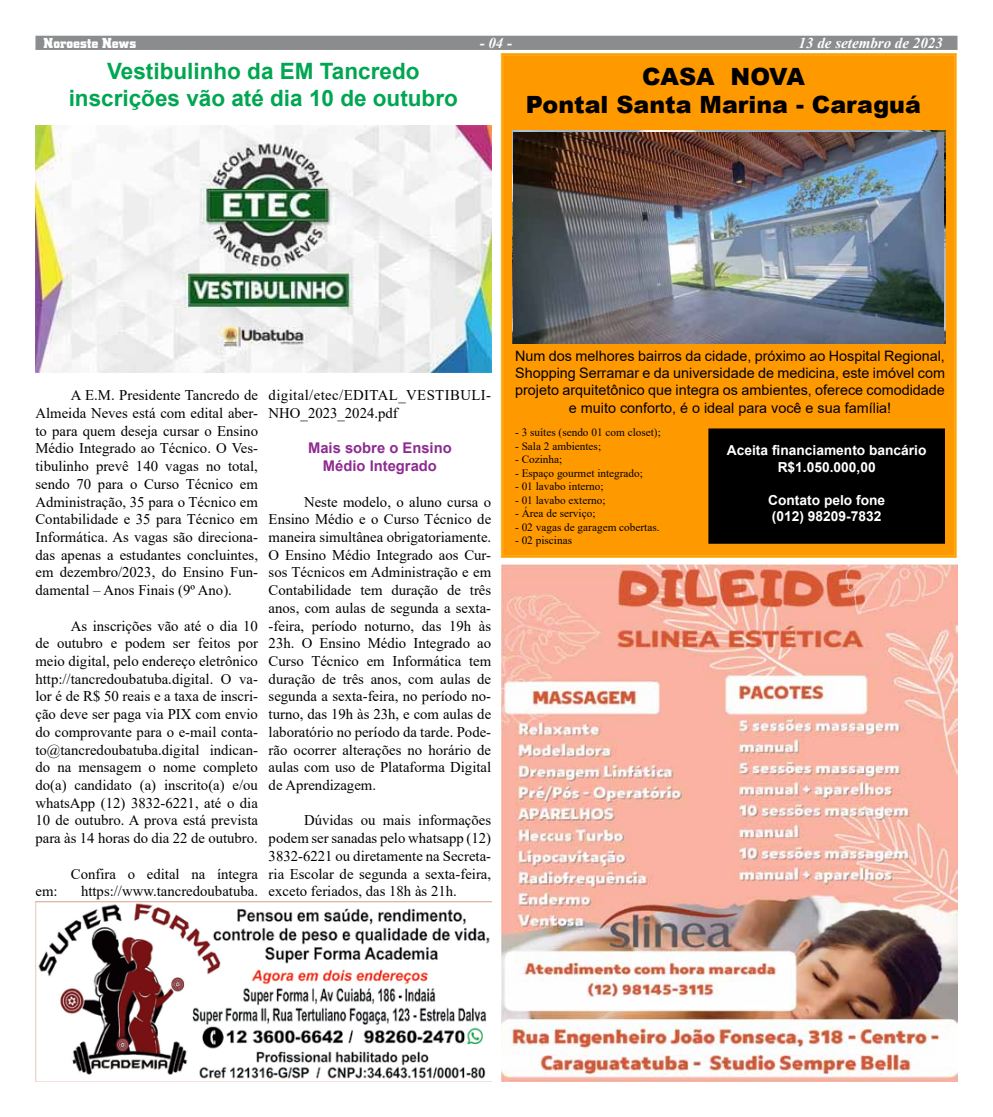
<style>
.page{position:relative;width:993px;height:1117px;background:#fff}
.page>*{position:absolute;margin:0;border:0;box-sizing:border-box;transform-origin:0 0}
.t1{font:900 23.75px/28.5px "Arial";color:#000;text-align:center}
.t2{font:700 22.5px/27px "Arial";color:#00a651;text-align:center}
.t3{font:italic 700 15px "Times New Roman";color:#fff}
.t4{font:700 15px "City D";letter-spacing:.005em;color:#fff}
.t5{font:14.75px/17.8px "Times New Roman";color:#000;text-align:justify}
.t6{font:14.75px/17.8px "Times New Roman";letter-spacing:.03em;color:#000}
.t7{font:700 14.75px/17.8px "Arial";color:#8e2c91;text-align:center}
.t8{font:14.38px/17.2px "Arial";color:#000;text-align:center}
.t9{font:700 13.75px/16.5px "Arial";color:#fff;text-align:center}
.t10{font:11.25px "Times New Roman";color:#000}
</style>
<div class="page">
<div style="left:35px;top:36px;width:922px;height:14px;background:#8a8c8e"></div>
<img style="left:501px;top:564px;width:456px;height:517px">
<div style="left:500px;top:53px;width:456px;height:505px;background:#f90"></div>
<div style="left:709px;top:429px;width:234px;height:113px;background:#000"></div>
<div style="left:708px;top:428px;width:236px;height:115px;border:2px solid #000"></div>
<img style="left:513px;top:132px;width:430px;height:211px">
<img style="left:35px;top:901px;width:456px;height:180px">
<img style="left:35px;top:125px;width:456px;height:247px">
<p class="t4" style="left:44px;top:34px;width:94px">Noroeste News</p>
<p class="t3" style="left:479px;top:32px;width:34px">- 04 -</p>
<p class="t3" style="left:798px;top:32px;width:146px">13 de setembro de 2023</p>
<h1 class="t1" style="left:525px;top:61px;width:396px">CASA NOVA<br>Pontal Santa Marina - Caraguá</h1>
<h2 class="t2" style="left:69px;top:57px;width:390px">Vestibulinho da EM Tancredo inscrições vão até dia 10 de outubro</h2>
<p class="t5" style="left:35px;top:386px;width:224px;text-indent:35px">A E.M. Presidente Tancredo de Almeida Neves está com edital aber&shy;to para quem deseja cursar o Ensino Médio Integrado ao Técnico. O Ves&shy;tibulinho prevê 140 vagas no total, sendo 70 para o Curso Técnico em Administração, 35 para o Técnico em Contabilidade e 35 para Técnico em Informática. As vagas são direciona&shy;das apenas a estudantes concluintes, em dezembro/2023, do Ensino Fun&shy;damental – Anos Finais (9º Ano).</p>
<p class="t5" style="left:35px;top:616px;width:224px;text-indent:35px">As inscrições vão até o dia 10 de outubro e podem ser feitos por meio digital, pelo endereço eletrônico http://tancredoubatuba.digital. O va&shy;lor é de R$ 50 reais e a taxa de inscri&shy;ção deve ser paga via PIX com envio do comprovante para o e-mail conta&shy;to@tancredoubatuba.digital indican&shy;do na mensagem o nome completo do(a) candidato (a) inscrito(a) e/ou whatsApp (12) 3832-6221, até o dia 10 de outubro. A prova está prevista para às 14 horas do dia 22 de outubro.</p>
<p class="t5" style="left:71px;top:864px;width:188px">Confira o edital na íntegra</p>
<p class="t5" style="left:35px;top:881px;width:24px">em:</p>
<p class="t5" style="left:81px;top:881px;width:178px">https://www.tancredoubatuba.</p>
<p class="t6" style="left:268px;top:386px;width:224px">digital/etec/EDITAL_VESTIBULI-<br>NHO_2023_2024.pdf</p>
<p class="t7" style="left:308px;top:439px;width:145px">Mais sobre o Ensino<br>Médio Integrado</p>
<p class="t5" style="left:268px;top:492px;width:224px;text-indent:35px">Neste modelo, o aluno cursa o Ensino Médio e o Curso Técnico de maneira simultânea obrigatoriamente.<br>O Ensino Médio Integrado aos Cur&shy;sos Técnicos em Administração e em Contabilidade tem duração de três anos, com aulas de segunda a sexta--feira, período noturno, das 19h às 23h. O Ensino Médio Integrado ao Curso Técnico em Informática tem duração de três anos, com aulas de segunda a sexta-feira, no período no&shy;turno, das 19h às 23h, e com aulas de laboratório no período da tarde. Pode&shy;rão ocorrer alterações no horário de aulas com uso de Plataforma Digital de Aprendizagem.</p>
<p class="t5" style="left:268px;top:811px;width:224px;text-indent:35px">Dúvidas ou mais informações podem ser sanadas pelo whatsapp (12)<br>3832-6221 ou diretamente na Secreta&shy;ria Escolar de segunda a sexta-feira, exceto feriados, das 18h às 21h.</p>
<p class="t8" style="left:515px;top:347px;width:431px">Num dos melhores bairros da cidade, próximo ao Hospital Regional, Shopping Serramar e da universidade de medicina, este imóvel com projeto arquitetônico que integra os ambientes, oferece comodidade e muito conforto, é o ideal para você e sua família!</p>
<p class="t10" style="left:515px;top:424px;width:147px">- 3 suítes (sendo 01 com closet);</p>
<p class="t10" style="left:515px;top:438px;width:87px">- Sala 2 ambientes;</p>
<p class="t10" style="left:515px;top:451px;width:49px">- Cozinha;</p>
<p class="t10" style="left:515px;top:465px;width:129px">- Espaço gourmet integrado;</p>
<p class="t10" style="left:515px;top:478px;width:90px">- 01 lavabo interno;</p>
<p class="t10" style="left:515px;top:492px;width:92px">- 01 lavabo externo;</p>
<p class="t10" style="left:515px;top:505px;width:82px">- Área de serviço;</p>
<p class="t10" style="left:515px;top:519px;width:146px">- 02 vagas de garagem cobertas.</p>
<p class="t10" style="left:515px;top:532px;width:58px">- 02 piscinas</p>
<p class="t9" style="left:726px;top:442px;width:201px">Aceita financiamento bancário<br>R$1.050.000,00</p>
<p class="t9" style="left:768px;top:491px;width:118px;text-align:left">Contato pelo fone (012) 98209-7832</p>
</div>
